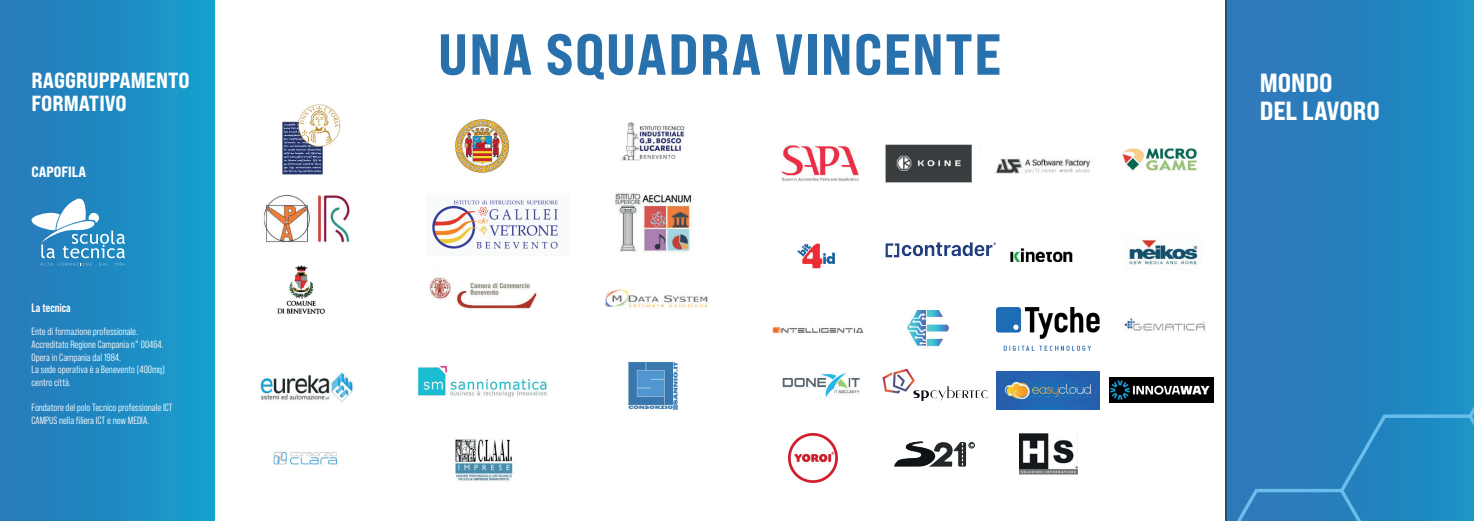
<style>
.page{position:relative;width:1474px;height:521px;background:#fff}
.page>*{position:absolute;margin:0;border:0;box-sizing:border-box;transform-origin:0 0}
.t1{font:57.75px "Bebas Neue Pro Exp Eb";letter-spacing:.025em;color:#2871ad}
.t2{font:26.25px/28px "Bebas Neue Pro Exp Eb";color:#fff}
.t3{font:21.88px/23.6px "Bebas Neue Pro Exp Eb";color:#fff}
.t4{font:14.88px "Bebas Neue Pro Exp Eb";color:#fff}
.t5{font:700 12.25px "Bebas Neue Pro";color:#fff}
.t6{font:10.5px/12.6px "Bebas Neue Pro Middle";color:#fff}
</style>
<div class="page">
<img style="left:781px;top:145px;width:78px;height:37px">
<img style="left:885px;top:144px;width:87px;height:39px">
<img style="left:1122px;top:148px;width:75px;height:23px">
<img style="left:1129px;top:240px;width:69px;height:25px">
<img style="left:782px;top:373px;width:78px;height:24px">
<img style="left:797px;top:243px;width:38px;height:26px">
<img style="left:995px;top:158px;width:96px;height:16px">
<img style="left:772px;top:327px;width:92px;height:6px">
<img style="left:273px;top:452px;width:65px;height:13px">
<img style="left:1010px;top:248px;width:63px;height:15px">
<img style="left:907px;top:310px;width:42px;height:37px">
<img style="left:1124px;top:318px;width:81px;height:13px">
<img style="left:604px;top:289px;width:104px;height:19px">
<img style="left:260px;top:372px;width:94px;height:31px">
<img style="left:429px;top:277px;width:108px;height:32px">
<img style="left:282px;top:104px;width:59px;height:71px">
<img style="left:277px;top:265px;width:48px;height:49px">
<img style="left:418px;top:365px;width:129px;height:32px">
<img style="left:628px;top:362px;width:50px;height:48px">
<img style="left:615px;top:192px;width:77px;height:61px">
<img style="left:455px;top:439px;width:58px;height:42px">
<img style="left:264px;top:195px;width:86px;height:48px">
<img style="left:455px;top:119px;width:54px;height:54px">
<img style="left:621px;top:122px;width:64px;height:39px">
<img style="left:996px;top:308px;width:103px;height:43px">
<img style="left:432px;top:200px;width:126px;height:49px">
<img style="left:996px;top:371px;width:103px;height:38px">
<img style="left:1109px;top:377px;width:104px;height:26px">
<img style="left:882px;top:368px;width:105px;height:32px">
<img style="left:788px;top:434px;width:49px;height:49px">
<img style="left:885px;top:242px;width:111px;height:16px">
<img style="left:894px;top:441px;width:81px;height:26px">
<img style="left:1019px;top:433px;width:58px;height:42px">
<div style="left:0;top:0;width:214px;height:521px;background:linear-gradient(to right,#2977b8,#169ecc)"></div>
<svg style="left:28px;top:195px;width:97px;height:70px"></svg>
<div style="left:1225px;top:0;width:248px;height:521px;background:linear-gradient(to right,#3174b7,#1a8fc5)"></div>
<svg style="left:1236px;top:406px;width:237px;height:115px;background:#2784bf"></svg>
<h3 class="t3" style="left:32px;top:68px;width:160px">RAGGRUPPAMENTO<br>FORMATIVO</h3>
<h3 class="t4" style="left:32px;top:163px;width:56px">CAPOFILA</h3>
<p class="t5" style="left:32px;top:301px;width:41px">La tecnica</p>
<p class="t6" style="left:32px;top:325px;width:135px">Ente di formazione professionale.<br>Accreditato Regione Campania n° 00464.<br>Opera in Campania dal 1984.<br>La sede operativa è a Benevento (400mq) centro città.</p>
<p class="t6" style="left:32px;top:401px;width:142px">Fondatore del polo Tecnico professionale ICT<br>CAMPUS nella filiera ICT e new MEDIA.</p>
<h1 class="t1" style="left:438px;top:18px;width:564px">UNA SQUADRA VINCENTE</h1>
<h2 class="t2" style="left:1259px;top:68px;width:122px">MONDO<br>DEL LAVORO</h2>
</div>
